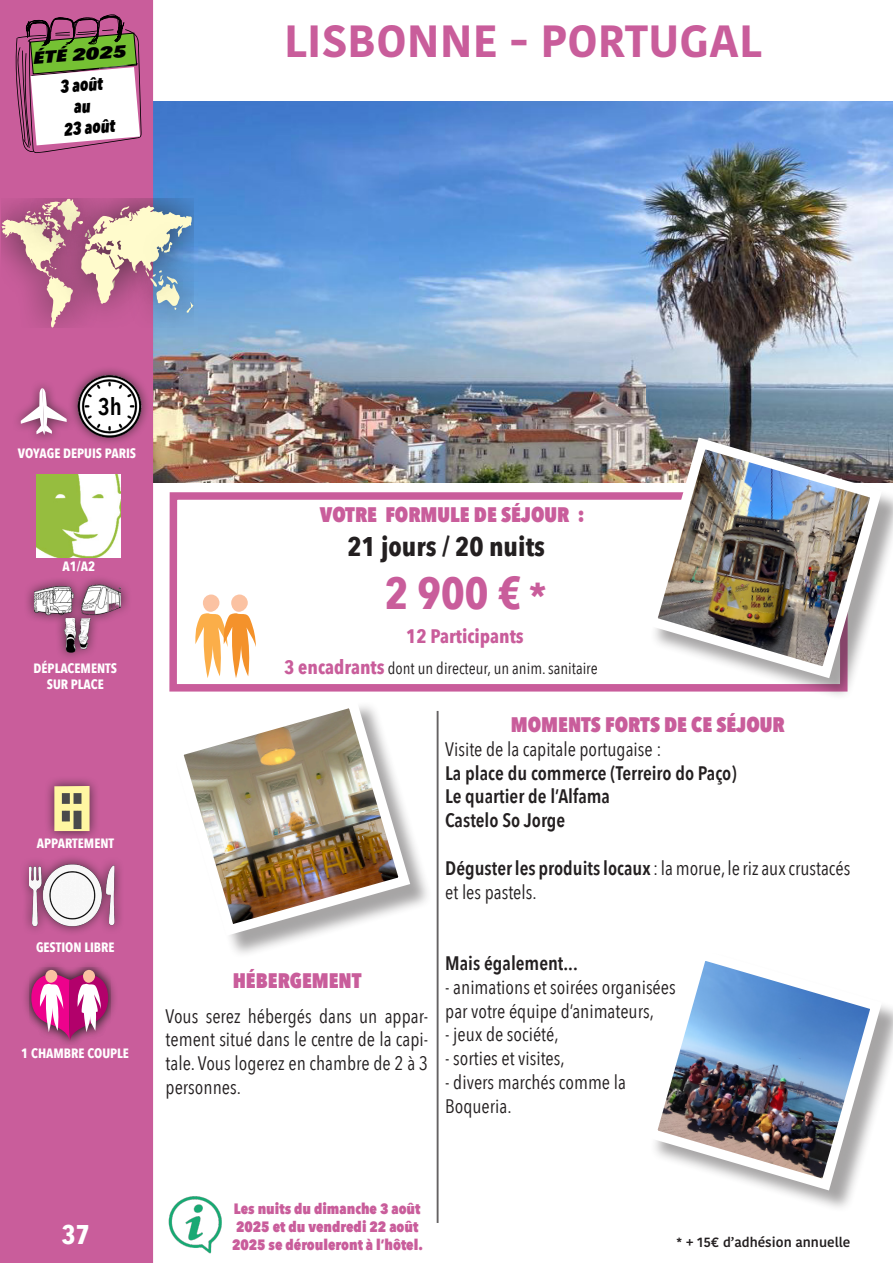
<style>
.page{position:relative;width:893px;height:1263px;background:#fff}
.page>*{position:absolute;margin:0;border:0;box-sizing:border-box;transform-origin:0 0}
.t1{font:700 45px "Kohinoor Bangla";color:#c95d9b}
.t2{font:700 45px "Avenir Next Condensed";color:#c95d9b}
.t3{font:700 27px "Avenir Next Condensed";color:#231f20}
.t4{font:700 27px "Avenir Next Condensed";color:#fff}
.t5{font:600 24px "Avenir Next Condensed";color:#000}
.t6{font:800 21px "Avenir Next Condensed";color:#c95d9b}
.t7{font:19.5px/23.9px "Avenir Next Condensed";color:#231f20}
.t8{font:600 19.5px/23.9px "Avenir Next Condensed";color:#231f20}
.t9{font:700 19.5px "Avenir Next Condensed";color:#c95d9b}
.t10{font:italic 800 17.85px/21.5px "Avenir Next Condensed";color:#000;text-align:center;scale:.89 1}
.t11{font:italic 800 17.1px "Avenir Next Condensed";color:#000;scale:1.43 1}
.t12{font:16.5px "Avenir Next Condensed";color:#231f20}
.t13{font:800 15px/18px "Avenir Next Condensed";color:#c95d9b}
.t14{font:700 13.5px/16.2px "Avenir Next Condensed";color:#fff;text-align:center}
.t15{font:600 13.5px "Kohinoor Bangla";color:#231f20}
.s1{font-size:37.5px}
.s2{font-weight:700;font-size:19.5px;color:#c95d9b}
.s3{font-weight:600}
</style>
<div class="page">
<hr style="left:437px;top:711px;width:2px;height:512px;background:#231f20">
<div style="left:175px;top:700px;width:258px;height:259px;background:#231f20;opacity:.4"></div>
<img style="left:169px;top:691px;width:247px;height:250px">
<div style="left:169px;top:492px;width:679px;height:199px;border:8px solid #c95d9b"></div>
<div style="left:649px;top:952px;width:244px;height:261px;background:#231f20;opacity:.4"></div>
<img style="left:649px;top:952px;width:239px;height:244px">
<img style="left:153px;top:101px;width:740px;height:382px">
<svg style="left:195px;top:594px;width:61px;height:84px"></svg>
<div style="left:0;top:1px;width:152px;height:1261px;background:#c95d9b"></div>
<div style="left:0;top:0;width:153px;height:1263px;border:2px solid #c95d9b"></div>
<div style="left:11px;top:378px;width:66px;height:66px;background:#231f20;opacity:.75"></div>
<svg style="left:21px;top:388px;width:46px;height:47px"></svg>
<img style="left:37px;top:474px;width:84px;height:84px">
<svg style="left:16px;top:14px;width:126px;height:139px"></svg>
<svg style="left:2px;top:199px;width:191px;height:128px"></svg>
<div style="left:44px;top:775px;width:56px;height:67px;background:#231f20;opacity:.75"></div>
<div style="left:54px;top:786px;width:36px;height:45px;background:#fff7a2"></div>
<div style="left:62px;top:793px;width:8px;height:11px;background:#494a4b"></div>
<div style="left:74px;top:793px;width:7px;height:11px;background:#494a4b"></div>
<div style="left:62px;top:811px;width:8px;height:10px;background:#494a4b"></div>
<div style="left:74px;top:811px;width:7px;height:18px;background:#494a4b"></div>
<div style="left:23px;top:574px;width:109px;height:88px;background:#231f20;opacity:.75"></div>
<img style="left:34px;top:574px;width:87px;height:85px">
<div style="left:21px;top:959px;width:97px;height:90px;background:#231f20;opacity:.75"></div>
<div style="left:30px;top:967px;width:81px;height:77px;background:#231f20;opacity:.75"></div>
<div style="left:45px;top:970px;width:12px;height:13px;background:#fbc2a2;border-radius:50%"></div>
<div style="left:83px;top:970px;width:12px;height:13px;background:#fbc2a2;border-radius:50%"></div>
<svg style="left:31px;top:974px;width:77px;height:67px"></svg>
<div style="left:19px;top:854px;width:105px;height:82px;background:#231f20;opacity:.75"></div>
<img style="left:30px;top:857px;width:85px;height:75px">
<div style="left:649px;top:441px;width:244px;height:260px;background:#231f20;opacity:.4"></div>
<img style="left:640px;top:432px;width:248px;height:252px">
<div style="left:68px;top:365px;width:84px;height:82px;background:#c95d9b"></div>
<img style="left:72px;top:370px;width:75px;height:73px">
<img style="left:168px;top:1196px;width:54px;height:58px">
<p class="t11" style="left:32px;top:47px;width:67px;rotate:-4deg">ÉTÉ 2025</p>
<p class="t10" style="left:59px;top:77px;width:59px;rotate:-5deg">3 août au<br>23 août</p>
<h1 class="t1" style="left:284px;top:1px;width:479px">LISBONNE - PORTUGAL</h1>
<p class="t5" style="left:98px;top:391px;width:26px">3h</p>
<p class="t14" style="left:18px;top:445px;width:120px">VOYAGE DEPUIS PARIS</p>
<p class="t14" style="left:62px;top:559px;width:34px">A1/A2</p>
<p class="t14" style="left:34px;top:660px;width:85px">DÉPLACEMENTS<br>SUR PLACE</p>
<p class="t14" style="left:37px;top:835px;width:79px">APPARTEMENT</p>
<p class="t14" style="left:36px;top:940px;width:80px">GESTION LIBRE</p>
<p class="t14" style="left:21px;top:1045px;width:109px">1 CHAMBRE COUPLE</p>
<p class="t6" style="left:320px;top:501px;width:266px">VOTRE FORMULE DE SÉJOUR :</p>
<h2 class="t3" style="left:347px;top:529px;width:199px">21 jours / 20 nuits</h2>
<h1 class="t2" style="left:385px;top:564px;width:163px">2 900 € <span class="s1">*</span></h1>
<p class="t9" style="left:406px;top:623px;width:119px">12 Participants</p>
<p class="t12" style="left:284px;top:657px;width:315px"><span class="s2">3 encadrants</span> dont un directeur, un anim. sanitaire</p>
<p class="t6" style="left:511px;top:711px;width:275px">MOMENTS FORTS DE CE SÉJOUR</p>
<p class="t7" style="left:445px;top:738px;width:218px">Visite de la capitale portugaise :</p>
<p class="t8" style="left:445px;top:761px;width:293px">La place du commerce (Terreiro do Paço)<br>Le quartier de l’Alfama<br>Castelo So Jorge</p>
<p class="t7" style="left:445px;top:856px;width:407px"><span class="s3">Déguster les produits locaux</span> : la morue, le riz aux crustacés et les pastels.</p>
<p class="t6" style="left:233px;top:967px;width:130px">HÉBERGEMENT</p>
<p class="t7" style="left:166px;top:1005px;width:264px;text-align:justify">Vous serez hébergés dans un appar&shy;tement situé dans le centre de la capi&shy;tale. Vous logerez en chambre de 2 à 3 personnes.</p>
<p class="t8" style="left:445px;top:952px;width:134px">Mais également...</p>
<p class="t7" style="left:445px;top:976px;width:232px">- animations et soirées organisées par votre équipe d’animateurs,</p>
<p class="t7" style="left:445px;top:1023px;width:115px">- jeux de société,</p>
<p class="t7" style="left:445px;top:1047px;width:121px">- sorties et visites,</p>
<p class="t7" style="left:445px;top:1071px;width:182px">- divers marchés comme la<br>Boqueria.</p>
<h2 class="t4" style="left:62px;top:1217px;width:30px">37</h2>
<p class="t13" style="left:234px;top:1200px;width:188px">Les nuits du dimanche 3 août<br>2025 et du vendredi 22 août</p>
<p class="t13" style="left:232px;top:1236px;width:192px">2025 se dérouleront à l’hôtel.</p>
<p class="t15" style="left:677px;top:1231px;width:175px">* + 15€ d’adhésion annuelle</p>
</div>
